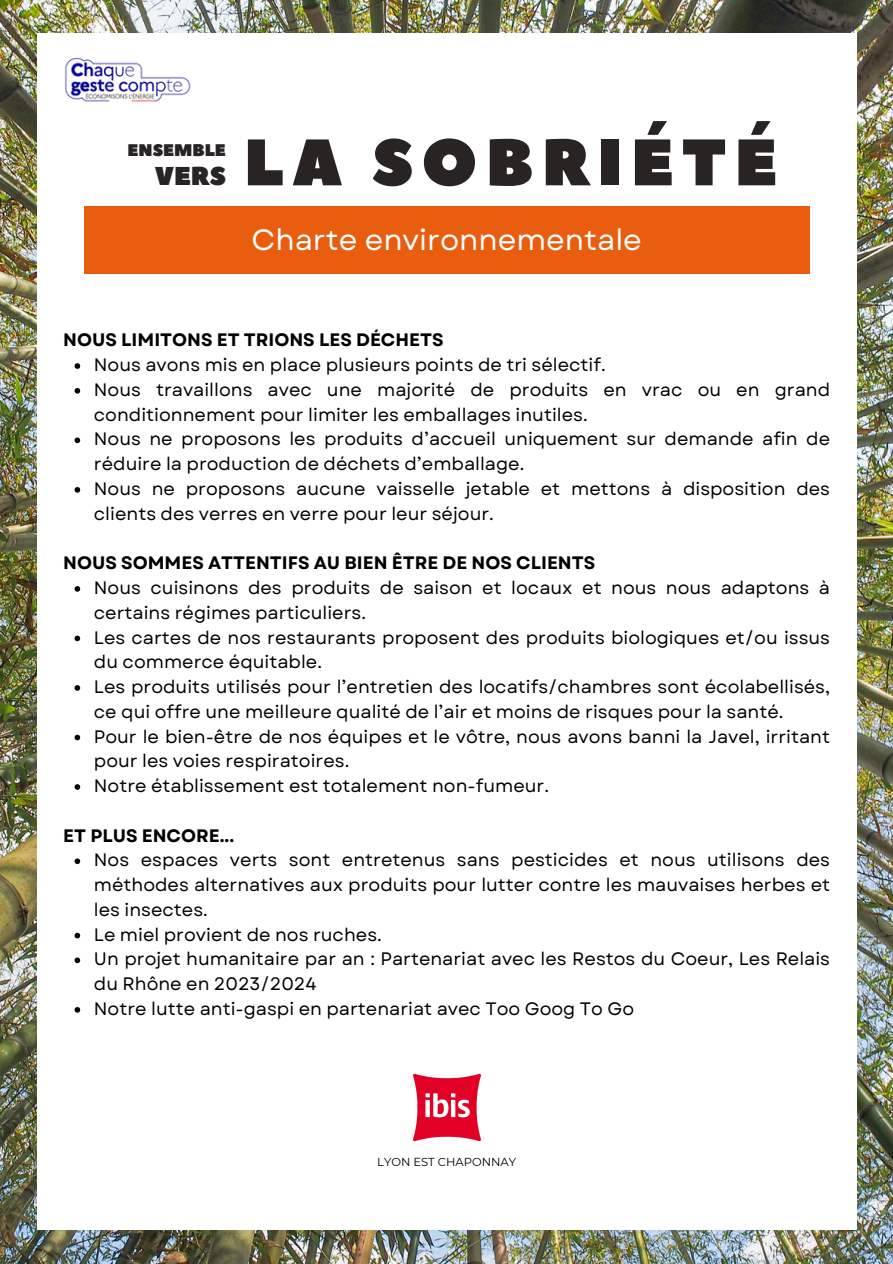
<style>
.page{position:relative;width:893px;height:1264px;background:#fff}
.page>*{position:absolute;margin:0;border:0;box-sizing:border-box;transform-origin:0 0}
.t1{font:65.55px "Peace Sans";letter-spacing:.125em;color:#272423}
.t2{font:29.4px "Garet";color:#fff}
.t3{font:25.8px "Peace Sans";color:#272423}
.t4{font:18px/24.8px "Garet";color:#000}
.t5{font:700 18px "Garet";color:#000}
.t6{font:16.8px "Peace Sans";color:#272423}
.t7{font:11.55px "Montserrat";color:#000}
</style>
<div class="page">
<img style="left:0;top:0;width:892px;height:1263px">
<div style="left:37px;top:34px;width:819px;height:1195px;background:#fff"></div>
<div style="left:84px;top:206px;width:725px;height:68px;background:#e95d0f"></div>
<svg style="left:75px;top:363px;width:5px;height:6px"></svg>
<svg style="left:75px;top:388px;width:5px;height:5px"></svg>
<svg style="left:75px;top:437px;width:5px;height:6px"></svg>
<svg style="left:75px;top:487px;width:5px;height:5px"></svg>
<svg style="left:75px;top:586px;width:5px;height:5px"></svg>
<svg style="left:75px;top:635px;width:5px;height:6px"></svg>
<svg style="left:75px;top:685px;width:5px;height:5px"></svg>
<svg style="left:75px;top:734px;width:5px;height:6px"></svg>
<svg style="left:75px;top:784px;width:5px;height:5px"></svg>
<svg style="left:75px;top:858px;width:5px;height:6px"></svg>
<svg style="left:75px;top:932px;width:5px;height:6px"></svg>
<svg style="left:75px;top:957px;width:5px;height:6px"></svg>
<svg style="left:75px;top:1007px;width:5px;height:5px"></svg>
<img style="left:64px;top:57px;width:127px;height:45px">
<img style="left:413px;top:1073px;width:68px;height:69px">
<h1 class="t6" style="left:128px;top:139px;width:100px">ENSEMBLE</h1>
<h2 class="t3" style="left:155px;top:158px;width:73px">VERS</h2>
<h3 class="t1" style="left:244px;top:119px;width:534px">LA SOBRIÉTÉ</h3>
<p class="t2" style="left:251px;top:219px;width:392px">Charte environnementale</p>
<p class="t5" style="left:63px;top:327px;width:382px">NOUS LIMITONS ET TRIONS LES DÉCHETS</p>
<p class="t4" style="left:94px;top:352px;width:737px">Nous avons mis en place plusieurs points de tri sélectif.<br>Nous travaillons avec une majorité de produits en vrac ou en grand conditionnement pour limiter les emballages inutiles.<br>Nous ne proposons les produits d’accueil uniquement sur demande afin de réduire la production de déchets d’emballage.<br>Nous ne proposons aucune vaisselle jetable et mettons à disposition des clients des verres en verre pour leur séjour.</p>
<p class="t5" style="left:63px;top:550px;width:533px">NOUS SOMMES ATTENTIFS AU BIEN ÊTRE DE NOS CLIENTS</p>
<p class="t4" style="left:94px;top:575px;width:737px">Nous cuisinons des produits de saison et locaux et nous nous adaptons à certains régimes particuliers.<br>Les cartes de nos restaurants proposent des produits biologiques et/ou issus du commerce équitable.<br>Les produits utilisés pour l’entretien des locatifs/chambres sont écolabellisés, ce qui offre une meilleure qualité de l’air et moins de risques pour la santé.<br>Pour le bien-être de nos équipes et le vôtre, nous avons banni la Javel, irritant pour les voies respiratoires.<br>Notre établissement est totalement non-fumeur.</p>
<p class="t5" style="left:63px;top:822px;width:172px">ET PLUS ENCORE...</p>
<p class="t4" style="left:94px;top:847px;width:737px">Nos espaces verts sont entretenus sans pesticides et nous utilisons des méthodes alternatives aux produits pour lutter contre les mauvaises herbes et les insectes.<br>Le miel provient de nos ruches.<br>Un projet humanitaire par an : Partenariat avec les Restos du Coeur, Les Relais du Rhône en 2023/2024<br>Notre lutte anti-gaspi en partenariat avec Too Goog To Go</p>
<p class="t7" style="left:377px;top:1154px;width:140px">LYON EST CHAPONNAY</p>
</div>
